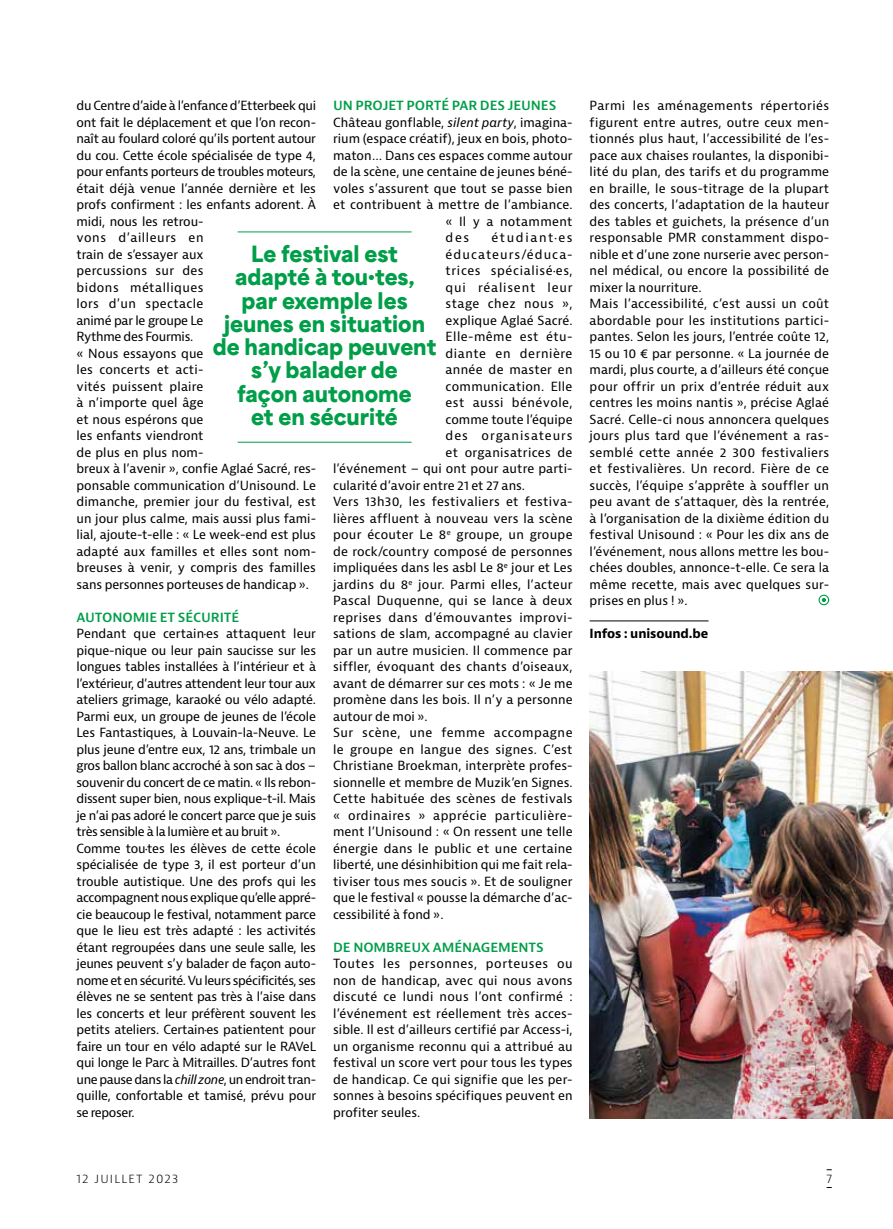
<style>
.page{position:relative;width:893px;height:1229px;background:#fff}
.page>*{position:absolute;margin:0;border:0;box-sizing:border-box;transform-origin:0 0}
.t1{font:900 21px/23.2px "Area Normal";color:#009e48;text-align:center}
.t2{font:600 13.5px "Bernina Sans";letter-spacing:-.01em;color:#009e48}
.t3{font:12.3px/16.5px "Bernina Sans";color:#000}
.t4{font:12.3px/16.5px "Bernina Sans";letter-spacing:-.02em;color:#000}
.t5{font:12.3px "Bernina Sans";letter-spacing:.02em;color:#000}
.t6{font:12.3px "Bernina Sans";letter-spacing:.025em;color:#000}
.t7{font:12.3px "Bernina Sans";letter-spacing:.03em;color:#000}
.t8{font:12.3px "Bernina Sans";letter-spacing:.035em;color:#000}
.t9{font:12.3px "Bernina Sans";letter-spacing:.045em;color:#000}
.t10{font:12.3px "Bernina Sans";letter-spacing:.04em;color:#000}
.t11{font:12.3px "Bernina Sans";letter-spacing:.05em;color:#000}
.t12{font:12.3px "Bernina Sans";letter-spacing:.085em;color:#000}
.t13{font:700 12.3px "Bernina Sans";letter-spacing:-.01em;color:#000}
.t14{font:12.3px "Bernina Sans";letter-spacing:.065em;color:#000}
.t15{font:12.3px "Bernina Sans";letter-spacing:.075em;color:#000}
.t16{font:12.3px "Bernina Sans";letter-spacing:.135em;color:#000}
.t17{font:300 12px "Bernina Sans";letter-spacing:.1em;color:#000}
.s1{font-style:italic}
</style>
<div class="page">
<hr style="left:590px;top:620px;width:118px;height:1px;background:#000">
<svg style="left:819px;top:595px;width:10px;height:10px"></svg>
<hr style="left:238px;top:232px;width:174px;height:1px;background:#009e48">
<hr style="left:238px;top:442px;width:174px;height:1px;background:#009e48">
<img style="left:590px;top:671px;width:303px;height:447px">
<p class="t2" style="left:333px;top:97px;width:225px">UN PROJET PORTÉ PAR DES JEUNES</p>
<p class="t3" style="left:333px;top:114px;width:241px">Château gonflable, <span class="s1">silent party</span>, imagina-</p>
<p class="t3" style="left:333px;top:131px;width:241px">rium (espace créatif), jeux en bois, photo-</p>
<p class="t3" style="left:333px;top:147px;width:241px">maton… Dans ces espaces comme autour</p>
<p class="t3" style="left:333px;top:164px;width:241px">de la scène, une centaine de jeunes béné-</p>
<p class="t3" style="left:333px;top:180px;width:241px">voles s’assurent que tout se passe bien</p>
<p class="t3" style="left:333px;top:197px;width:241px">et contribuent à mettre de l’ambiance.</p>
<p class="t6" style="left:446px;top:213px;width:128px">« Il y a notamment</p>
<p class="t3" style="left:446px;top:230px;width:25px">des</p>
<p class="t16" style="left:491px;top:230px;width:83px">étudiant·es</p>
<p class="t12" style="left:446px;top:246px;width:129px">éducateurs/éduca-</p>
<p class="t11" style="left:446px;top:263px;width:129px">trices spécialisé·es,</p>
<p class="t14" style="left:446px;top:279px;width:128px">qui réalisent leur</p>
<p class="t10" style="left:446px;top:296px;width:128px">stage chez nous »,</p>
<p class="t3" style="left:446px;top:312px;width:129px">explique Aglaé Sacré.</p>
<p class="t8" style="left:446px;top:329px;width:129px">Elle-même est étu-</p>
<p class="t9" style="left:446px;top:345px;width:128px">diante en dernière</p>
<p class="t6" style="left:446px;top:362px;width:129px">année de master en</p>
<p class="t6" style="left:446px;top:378px;width:128px">communication. Elle</p>
<p class="t10" style="left:446px;top:395px;width:129px">est aussi bénévole,</p>
<p class="t3" style="left:446px;top:411px;width:129px">comme toute l’équipe</p>
<p class="t15" style="left:446px;top:428px;width:128px">des organisateurs</p>
<p class="t7" style="left:446px;top:444px;width:128px">et organisatrices de</p>
<p class="t3" style="left:333px;top:461px;width:241px">l’événement – qui ont pour autre parti-</p>
<p class="t3" style="left:333px;top:477px;width:193px">cularité d’avoir entre 21 et 27 ans.</p>
<p class="t6" style="left:333px;top:494px;width:241px">Vers 13h30, les festivaliers et festiva-</p>
<p class="t3" style="left:333px;top:510px;width:241px">lières affluent à nouveau vers la scène</p>
<p class="t6" style="left:333px;top:527px;width:241px">pour écouter Le 8<sup>e</sup> groupe, un groupe</p>
<p class="t3" style="left:333px;top:543px;width:241px">de rock/country composé de personnes</p>
<p class="t3" style="left:333px;top:560px;width:241px">impliquées dans les asbl Le 8<sup>e</sup> jour et Les</p>
<p class="t5" style="left:333px;top:576px;width:241px">jardins du 8<sup>e</sup> jour. Parmi elles, l’acteur</p>
<p class="t5" style="left:333px;top:593px;width:241px">Pascal Duquenne, qui se lance à deux</p>
<p class="t7" style="left:333px;top:609px;width:241px">reprises dans d’émouvantes improvi-</p>
<p class="t3" style="left:333px;top:626px;width:241px">sations de slam, accompagné au clavier</p>
<p class="t3" style="left:333px;top:642px;width:241px">par un autre musicien. Il commence par</p>
<p class="t5" style="left:333px;top:659px;width:241px">siffler, évoquant des chants d’oiseaux,</p>
<p class="t3" style="left:333px;top:675px;width:241px">avant de démarrer sur ces mots : « Je me</p>
<p class="t3" style="left:333px;top:692px;width:241px">promène dans les bois. Il n’y a personne</p>
<p class="t3" style="left:333px;top:708px;width:96px">autour de moi ».</p>
<p class="t9" style="left:333px;top:725px;width:241px">Sur scène, une femme accompagne</p>
<p class="t6" style="left:333px;top:741px;width:241px">le groupe en langue des signes. C’est</p>
<p class="t3" style="left:333px;top:758px;width:241px">Christiane Broekman, interprète profes-</p>
<p class="t3" style="left:333px;top:774px;width:241px">sionnelle et membre de Muzik’en Signes.</p>
<p class="t5" style="left:333px;top:791px;width:241px">Cette habituée des scènes de festivals</p>
<p class="t8" style="left:333px;top:807px;width:241px">« ordinaires » apprécie particulière-</p>
<p class="t3" style="left:333px;top:824px;width:241px">ment l’Unisound : « On ressent une telle</p>
<p class="t5" style="left:333px;top:840px;width:241px">énergie dans le public et une certaine</p>
<p class="t3" style="left:333px;top:857px;width:241px">liberté, une désinhibition qui me fait rela-</p>
<p class="t3" style="left:333px;top:873px;width:241px">tiviser tous mes soucis ». Et de souligner</p>
<p class="t3" style="left:333px;top:890px;width:241px">que le festival « pousse la démarche d’ac-</p>
<p class="t3" style="left:333px;top:906px;width:112px">cessibilité à fond ».</p>
<p class="t2" style="left:333px;top:938px;width:212px">DE NOMBREUX AMÉNAGEMENTS</p>
<p class="t3" style="left:333px;top:956px;width:241px;text-align:justify">Toutes les personnes, porteuses ou non de handicap, avec qui nous avons discuté ce lundi nous l’ont confirmé : l’événement est réellement très acces&shy;sible. Il est d’ailleurs certifié par Access-i, un organisme reconnu qui a attribué au festival un score vert pour tous les types de handicap. Ce qui signifie que les per&shy;sonnes à besoins spécifiques peuvent en profiter seules.</p>
<p class="t3" style="left:77px;top:98px;width:241px">du Centre d’aide à l’enfance d’Etterbeek qui ont fait le déplacement et que l’on recon&shy;naît au foulard coloré qu’ils portent autour du cou. Cette école spécialisée de type 4, pour enfants porteurs de troubles moteurs, était déjà venue l’année dernière et les profs confirment : les enfants adorent. À midi, nous les retrou-<br>vons d’ailleurs en<br>train de s’essayer aux<br>percussions sur des<br>bidons métalliques<br>lors d’un spectacle<br>animé par le groupe Le<br>Rythme des Fourmis.<br>« Nous essayons que<br>les concerts et acti-<br>vités puissent plaire<br>à n’importe quel âge<br>et nous espérons que<br>les enfants viendront<br>de plus en plus nom-<br>breux à l’avenir », confie Aglaé Sacré, res&shy;ponsable communication d’Unisound. Le dimanche, premier jour du festival, est un jour plus calme, mais aussi plus fami&shy;lial, ajoute-t-elle : « Le week-end est plus adapté aux familles et elles sont nom&shy;breuses à venir, y compris des familles sans personnes porteuses de handicap ».</p>
<p class="t2" style="left:77px;top:608px;width:164px">AUTONOMIE ET SÉCURITÉ</p>
<p class="t4" style="left:77px;top:626px;width:241px">Pendant que certain·es attaquent leur pique-nique ou leur pain saucisse sur les longues tables installées à l’intérieur et à l’extérieur, d’autres attendent leur tour aux ateliers grimage, karaoké ou vélo adapté.<br>Parmi eux, un groupe de jeunes de l’école Les Fantastiques, à Louvain-la-Neuve. Le plus jeune d’entre eux, 12 ans, trimbale un gros ballon blanc accroché à son sac à dos – souvenir du concert de ce matin. « Ils rebon&shy;dissent super bien, nous explique-t-il. Mais je n’ai pas adoré le concert parce que je suis très sensible à la lumière et au bruit ».<br>Comme tou·tes les élèves de cette école spécialisée de type 3, il est porteur d’un trouble autistique. Une des profs qui les accompagnent nous explique qu’elle appré&shy;cie beaucoup le festival, notamment parce que le lieu est très adapté : les activités étant regroupées dans une seule salle, les jeunes peuvent s’y balader de façon auto&shy;nome et en sécurité. Vu leurs spécificités, ses élèves ne se sentent pas très à l’aise dans les concerts et leur préfèrent souvent les petits ateliers. Certain·es patientent pour faire un tour en vélo adapté sur le RAVeL qui longe le Parc à Mitrailles. D’autres font une pause dans la <span class="s1">chill zone</span>, un endroit tran&shy;quille, confortable et tamisé, prévu pour se reposer.</p>
<h1 class="t1" style="left:213px;top:240px;width:225px">Le festival est adapté à tou·tes,<br>par exemple les jeunes en situation de handicap peuvent s’y balader de<br>façon autonome<br>et en sécurité</h1>
<p class="t3" style="left:590px;top:98px;width:241px">Parmi les aménagements répertoriés figurent entre autres, outre ceux men&shy;tionnés plus haut, l’accessibilité de l’es&shy;pace aux chaises roulantes, la disponibi&shy;lité du plan, des tarifs et du programme en braille, le sous-titrage de la plupart des concerts, l’adaptation de la hauteur des tables et guichets, la présence d’un responsable PMR constamment dispo&shy;nible et d’une zone nurserie avec person&shy;nel médical, ou encore la possibilité de mixer la nourriture.<br>Mais l’accessibilité, c’est aussi un coût abordable pour les institutions partici&shy;pantes. Selon les jours, l’entrée coûte 12, 15 ou 10 € par personne. « La journée de mardi, plus courte, a d’ailleurs été conçue pour offrir un prix d’entrée réduit aux centres les moins nantis », précise Aglaé Sacré. Celle-ci nous annoncera quelques jours plus tard que l’événement a ras&shy;semblé cette année 2 300 festivaliers et festivalières. Un record. Fière de ce succès, l’équipe s’apprête à souffler un peu avant de s’attaquer, dès la rentrée, à l’organisation de la dixième édition du festival Unisound : « Pour les dix ans de l’événement, nous allons mettre les bou&shy;chées doubles, annonce-t-elle. Ce sera la même recette, mais avec quelques sur&shy;prises en plus ! ».</p>
<p class="t13" style="left:590px;top:626px;width:120px">Infos : unisound.be</p>
<p class="t17" style="left:77px;top:1170px;width:103px">12 JUILLET 2023</p>
<p class="t17" style="left:826px;top:1170px;width:7px">7</p>
</div>
